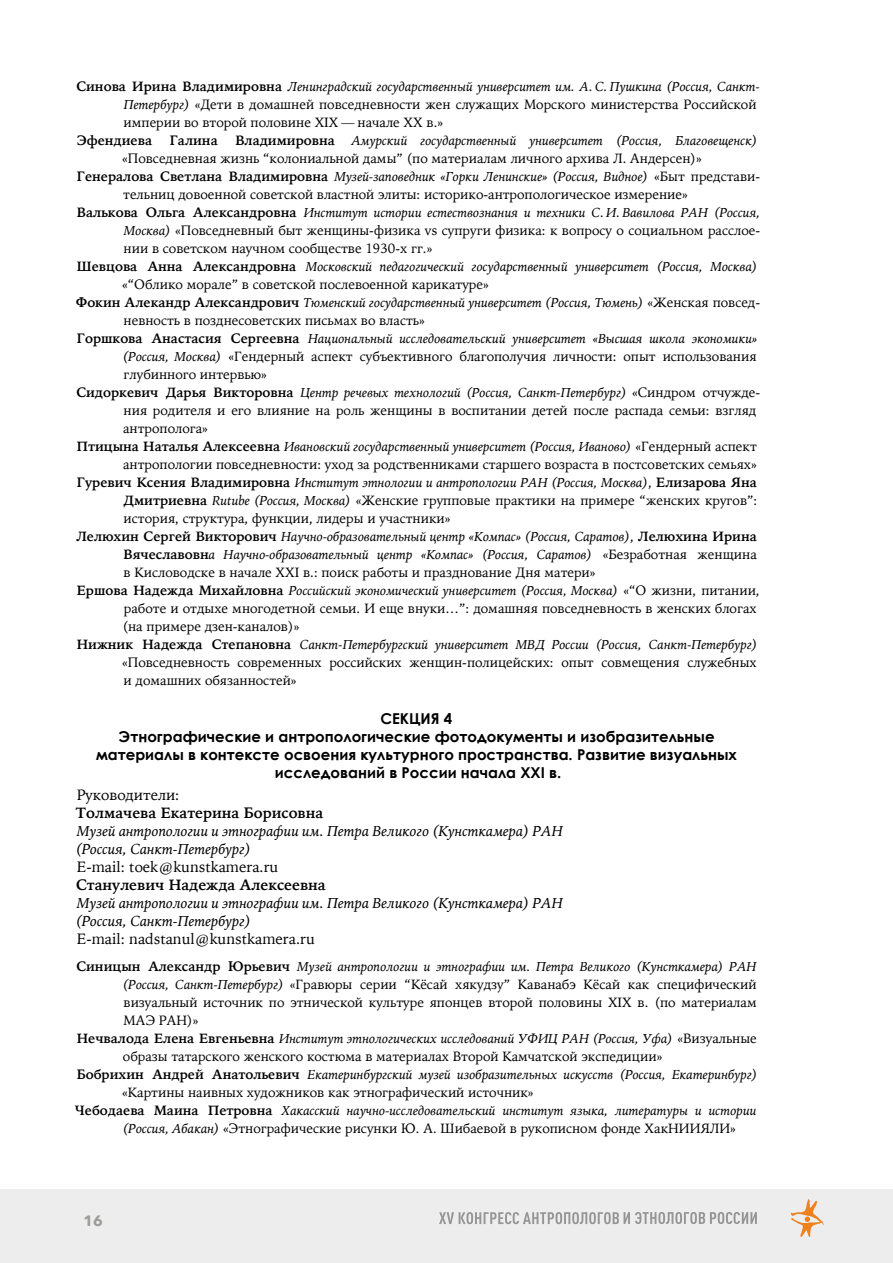
<style>
.page{position:relative;width:893px;height:1263px;background:#fff}
.page>*{position:absolute;margin:0;border:0;box-sizing:border-box;transform-origin:0 0}
.sub-title_2{font:700 15px/18px "Century Gothic";color:#000;text-align:center}
.main_text_copy{font:italic 15px/18px "Iowan Old Style";color:#000}
.main_text_copy-2{font:15px "Iowan Old Style";color:#000}
.main_text_copy-3{font:700 15px "Iowan Old Style";color:#000}
.t1{font:700 15px "Avenir Next";color:#9d9d9c}
.main_text{font:13.5px/18px "Iowan Old Style";color:#000}
.main_text-2{font:italic 13.5px/18px "Iowan Old Style";color:#000}
.main_text-3{font:700 13.5px "Iowan Old Style";color:#000}
.s1{font-weight:700}
.s2{font-style:italic}
.s3{font-weight:700;font-style:normal}
.s4{font-style:normal}
</style>
<div class="page">
<div style="left:0;top:1190px;width:893px;height:73px;background:#ededed"></div>
<svg style="left:791px;top:1199px;width:33px;height:38px"></svg>
<svg style="left:439px;top:1212px;width:318px;height:12px"></svg>
<p class="main_text" style="left:124px;top:76px;width:638px;text-indent:-47px"><span class="s1">Синова Ирина Владимировна</span> <span class="s2">Ленинградский государственный университет им. А. С. Пушкина (Россия, Санкт-<br>Петербург)</span> «Дети в домашней повседневности жен служащих Морского министерства Российской империи во второй половине XIX — начале XX в.»</p>
<p class="main_text-3" style="left:77px;top:127px;width:76px">Эфендиева</p>
<p class="main_text-3" style="left:170px;top:127px;width:50px">Галина</p>
<p class="main_text" style="left:122px;top:130px;width:637px;text-indent:113px"><span class="s1">Владимировна</span> <span class="s2">Амурский государственный университет (Россия, Благовещенск) </span>«Повседневная жизнь “колониальной дамы” (по материалам личного архива Л. Андерсен)»</p>
<p class="main_text" style="left:123px;top:166px;width:638px;text-indent:-46px"><span class="s1">Генералова Светлана Владимировна</span> <span class="s2">Музей-заповедник «Горки Ленинские» (Россия, Видное)</span> «Быт представи&shy;тельниц довоенной советской властной элиты: историко-антропологическое измерение»</p>
<p class="main_text" style="left:124px;top:202px;width:638px;text-align:justify;text-indent:-47px"><span class="s1">Валькова Ольга Александровна</span> <span class="s2">Институт истории естествознания и техники С. И. Вавилова РАН (Россия, Москва)</span> «Повседневный быт женщины-физика vs супруги физика: к вопросу о социальном расслое&shy;нии в советском научном сообществе 1930‑х гг.»</p>
<p class="main_text-2" style="left:122px;top:256px;width:637px;text-indent:-45px"><span class="s3">Шевцова Анна Александровна</span> Московский педагогический государственный университет (Россия, Москва) <span class="s4">«“Облико морале” в советской послевоенной карикатуре»</span></p>
<p class="main_text" style="left:124px;top:292px;width:638px;text-indent:-48px"><span class="s1">Фокин Алекандр Александрович</span> <span class="s2">Тюменский государственный университет (Россия, Тюмень)</span> «Женская повсед&shy;невность в позднесоветских письмах во власть»</p>
<p class="main_text" style="left:123px;top:328px;width:636px;text-align:justify;text-indent:-46px"><span class="s1">Горшкова Анастасия Сергеевна</span> <span class="s2">Национальный исследовательский университет «Высшая школа экономики» (Россия, Москва)</span> «Гендерный аспект субъективного благополучия личности: опыт использования глубинного интервью»</p>
<p class="main_text" style="left:123px;top:382px;width:638px;text-indent:-47px"><span class="s1">Сидоркевич Дарья Викторовна</span> <span class="s2">Центр речевых технологий (Россия, Санкт-Петербург)</span> «Синдром отчужде&shy;ния родителя и его влияние на роль женщины в воспитании детей после распада семьи: взгляд антрополога»</p>
<p class="main_text" style="left:77px;top:436px;width:681px;text-align:right"><span class="s1">Птицына Наталья Алексеевна</span> <span class="s2">Ивановский государственный университет (Россия, Иваново)</span> «Гендерный аспект антропологии повседневности: уход за родственниками старшего возраста в постсоветских семьях»</p>
<p class="main_text" style="left:123px;top:472px;width:635px;text-align:justify;text-indent:-47px"><span class="s1">Гуревич Ксения Владимировна</span> <span class="s2">Институт этнологии и антропологии РАН (Россия, Москва)</span>, <span class="s1">Елизарова Яна Дмитриевна</span> <span class="s2">Rutube (Россия, Москва)</span> «Женские групповые практики на примере “женских кругов”: история, структура, функции, лидеры и участники»</p>
<p class="main_text-2" style="left:124px;top:526px;width:635px;text-align:justify;text-indent:-47px"><span class="s3">Лелюхин Сергей Викторович</span> Научно-образовательный центр «Компас» (Россия, Саратов)<span class="s4">,</span> <span class="s3">Лелюхина Ирина Вячеславовн</span>а Научно-образовательный центр «Компас» (Россия, Саратов) <span class="s4">«Безработная женщина в Кисловодске в начале ХХI в.: поиск работы и празднование Дня матери»</span></p>
<p class="main_text" style="left:123px;top:580px;width:639px;text-indent:-46px"><span class="s1">Ершова Надежда Михайловна</span> <span class="s2">Российский экономический университет (Россия, Москва)</span> «“О жизни, питании, работе и отдыхе многодетной семьи. И еще внуки…”: домашняя повседневность в женских блогах (на примере дзен-каналов)»</p>
<p class="main_text" style="left:122px;top:634px;width:637px;text-align:justify;text-indent:-45px"><span class="s1">Нижник Надежда Степановна</span> <span class="s2">Санкт-Петербургский университет МВД России (Россия, Санкт-Петербург) </span>«Повседневность современных российских женщин-полицейских: опыт совмещения служебных и домашних обязанностей»</p>
<p class="sub-title_2" style="left:380px;top:709px;width:73px">СЕКЦИЯ 4</p>
<p class="sub-title_2" style="left:96px;top:727px;width:642px">Этнографические и антропологические фотодокументы и изобразительные материалы в контексте освоения культурного пространства. Развитие визуальных исследований в России начала XXI в.</p>
<p class="main_text_copy-2" style="left:77px;top:781px;width:104px">Руководители:</p>
<p class="main_text_copy-3" style="left:76px;top:799px;width:249px">Толмачева Екатерина Борисовна</p>
<p class="main_text_copy" style="left:76px;top:821px;width:489px">Музей антропологии и этнографии им. Петра Великого (Кунсткамера) РАН (Россия, Санкт-Петербург)</p>
<p class="main_text_copy-2" style="left:77px;top:853px;width:203px">E-mail: toek@kunstkamera.ru</p>
<p class="main_text_copy-3" style="left:76px;top:871px;width:251px">Станулевич Надежда Алексеевна</p>
<p class="main_text_copy" style="left:76px;top:893px;width:489px">Музей антропологии и этнографии им. Петра Великого (Кунсткамера) РАН (Россия, Санкт-Петербург)</p>
<p class="main_text_copy-2" style="left:77px;top:925px;width:239px">E-mail: nadstanul@kunstkamera.ru</p>
<p class="main_text" style="left:123px;top:956px;width:635px;text-align:justify;text-indent:-47px"><span class="s1">Синицын Александр Юрьевич</span> <span class="s2">Музей антропологии и этнографии им. Петра Великого (Кунсткамера) РАН (Россия, Санкт-Петербург)</span> «Гравюры серии “Кёсай хякудзу” Каванабэ Кёсай как специфический визуальный источник по этнической культуре японцев второй половины XIX в. (по материалам МАЭ РАН)»</p>
<p class="main_text" style="left:123px;top:1028px;width:635px;text-indent:-46px"><span class="s1">Нечвалода Елена Евгеньевна</span> <span class="s2">Институт этнологических исследований УФИЦ РАН (Россия, Уфа)</span> «Визуальные образы татарского женского костюма в материалах Второй Камчатской экспедиции»</p>
<p class="main_text-2" style="left:122px;top:1064px;width:637px;text-indent:-45px"><span class="s3">Бобрихин Андрей Анатольевич</span> Екатеринбургский музей изобразительных искусств (Россия, Екатеринбург) <span class="s4">«Картины наивных художников как этнографический источник»</span></p>
<p class="main_text-2" style="left:123px;top:1100px;width:635px;text-indent:-48px"><span class="s3">Чебодаева Маина Петровна</span> Хакасский научно-исследовательский институт языка, литературы и истории (Россия, Абакан) <span class="s4">«Этнографические рисунки Ю. А. Шибаевой в рукописном фонде ХакНИИЯЛИ»</span></p>
<p class="t1" style="left:83px;top:1207px;width:21px">16</p>
</div>
